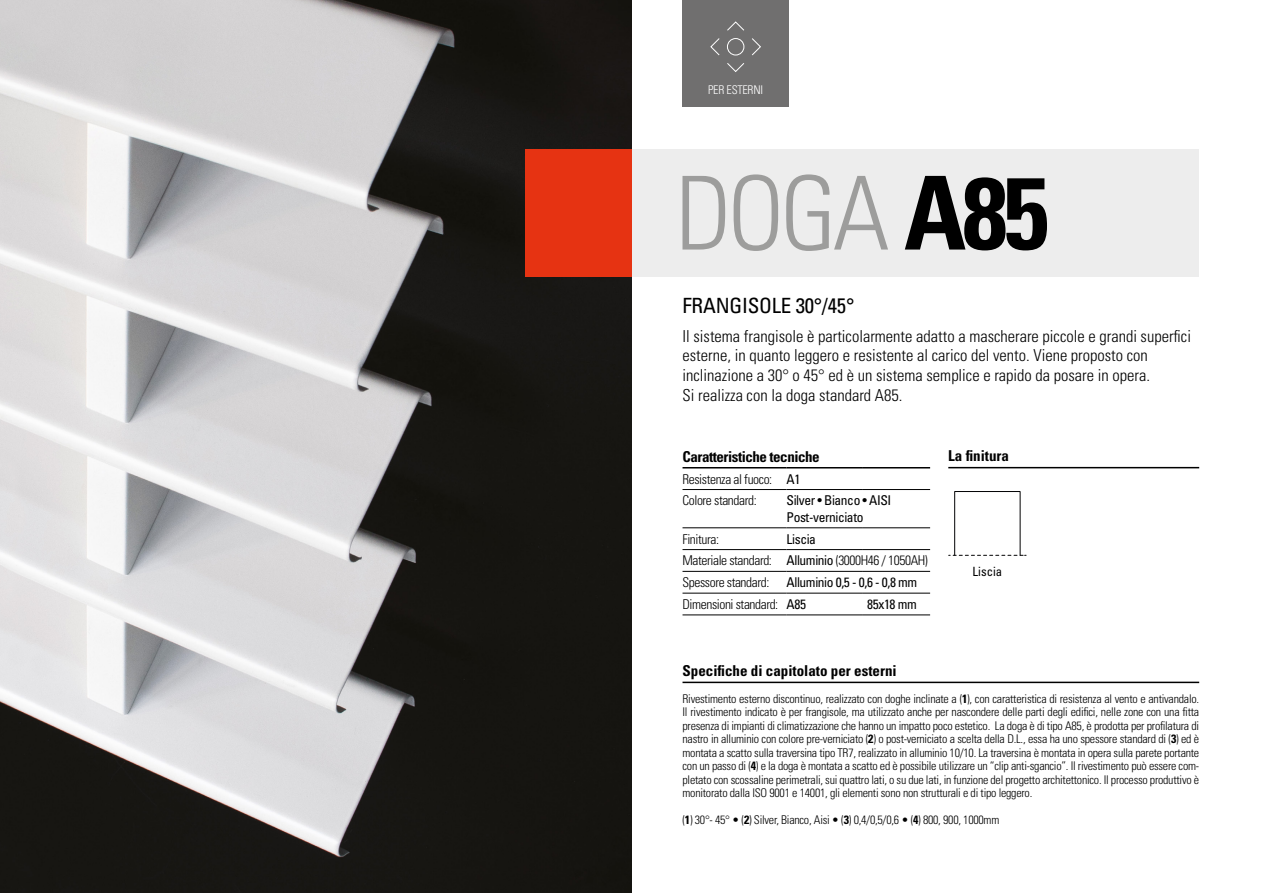
<style>
.page{position:relative;width:1263px;height:893px;background:#fff}
.page>*{position:absolute;margin:0;border:0;box-sizing:border-box;transform-origin:0 0}
.t1{font:300 condensed 102px "Univers LT Std";color:#9d9d9c}
.t2{font:condensed 21px "Univers LT Std";letter-spacing:-.01em;color:#000}
.t3{font:300 condensed 16.5px/19.8px "Univers LT Std";color:#000}
.t4{font:700 condensed 15px "Univers LT Std";color:#000}
.t5{font:700 condensed 15px "Univers LT Std";letter-spacing:-.03em;color:#000}
.t6{font:300 condensed 13.5px/21.8px "Univers LT Std";letter-spacing:-.03em;color:#000}
.t7{font:condensed 13.5px/16.5px "Univers LT Std";letter-spacing:-.03em;color:#000}
.t8{font:condensed 12.75px "Univers LT Std";color:#000}
.t9{font:300 condensed 12px/13.5px "Univers LT Std";letter-spacing:-.02em;color:#000;text-align:justify}
.t10{font:300 condensed 12px "Univers LT Std";letter-spacing:-.02em;color:#fff}
.s1{font-weight:700;color:#000}
.s2{font-weight:400}
.s3{font-weight:300}
.s4{font-weight:700}
</style>
<div class="page">
<img style="left:0;top:0;width:631px;height:893px">
<div style="left:631px;top:149px;width:568px;height:127px;background:#ededed"></div>
<div style="left:525px;top:149px;width:106px;height:127px;background:#e63312"></div>
<hr style="left:948px;top:467px;width:251px;height:1px;background:#000">
<div style="left:954px;top:491px;width:66px;height:65px;border:1px solid #020203"></div>
<svg style="left:949px;top:555px;width:77px;height:1px"></svg>
<hr style="left:682px;top:489px;width:105px;height:1px;background:#000">
<hr style="left:787px;top:489px;width:75px;height:1px;background:#000">
<hr style="left:862px;top:489px;width:68px;height:1px;background:#000">
<hr style="left:682px;top:528px;width:105px;height:1px;background:#000">
<hr style="left:787px;top:528px;width:75px;height:1px;background:#000">
<hr style="left:862px;top:528px;width:68px;height:1px;background:#000">
<hr style="left:682px;top:549px;width:105px;height:1px;background:#000">
<hr style="left:787px;top:549px;width:75px;height:1px;background:#000">
<hr style="left:862px;top:549px;width:68px;height:1px;background:#000">
<hr style="left:682px;top:571px;width:105px;height:1px;background:#000">
<hr style="left:787px;top:571px;width:75px;height:1px;background:#000">
<hr style="left:862px;top:571px;width:68px;height:1px;background:#000">
<hr style="left:682px;top:593px;width:105px;height:1px;background:#000">
<hr style="left:787px;top:593px;width:75px;height:1px;background:#000">
<hr style="left:862px;top:593px;width:68px;height:1px;background:#000">
<hr style="left:682px;top:467px;width:105px;height:1px;background:#000">
<hr style="left:787px;top:467px;width:75px;height:1px;background:#000">
<hr style="left:862px;top:467px;width:68px;height:1px;background:#000">
<hr style="left:682px;top:615px;width:105px;height:1px;background:#000">
<hr style="left:787px;top:615px;width:75px;height:1px;background:#000">
<hr style="left:862px;top:615px;width:68px;height:1px;background:#000">
<div style="left:682px;top:0;width:107px;height:106px;background:#706f6f"></div>
<svg style="left:710px;top:21px;width:51px;height:51px"></svg>
<hr style="left:682px;top:682px;width:517px;height:1px;background:#000">
<p class="t10" style="left:708px;top:82px;width:56px">PER ESTERNI</p>
<h1 class="t1" style="left:675px;top:152px;width:375px">DOGA <span class="s1">A85</span></h1>
<h2 class="t2" style="left:682px;top:292px;width:173px">FRANGISOLE 30°/45°</h2>
<p class="t3" style="left:682px;top:326px;width:510px">Il sistema frangisole è particolarmente adatto a mascherare piccole e grandi superfici esterne, in quanto leggero e resistente al carico del vento. Viene proposto con inclinazione a 30° o 45° ed è un sistema semplice e rapido da posare in opera.<br>Si realizza con la doga standard A85.</p>
<p class="t5" style="left:682px;top:447px;width:139px">Caratteristiche tecniche</p>
<p class="t6" style="left:682px;top:468px;width:119px">Resistenza al fuoco: <span class="s2">A1<br></span>Colore standard:</p>
<p class="t7" style="left:787px;top:492px;width:106px">Silver • Bianco • AISI<br>Post-verniciato</p>
<p class="t6" style="left:682px;top:528px;width:247px;text-indent:104px"><span class="s2">Liscia<br></span>Materiale standard: <span class="s2">Alluminio</span> (3000H46 / 1050AH)<br>Spessore standard:</p>
<p class="t6" style="left:682px;top:528px;width:38px">Finitura:</p>
<p class="t7" style="left:682px;top:571px;width:236px;line-height:21.8px;text-indent:104px">Alluminio 0,5 - 0,6 - 0,8 mm<br><span class="s3">Dimensioni standard:</span> A85</p>
<p class="t7" style="left:867px;top:596px;width:51px">85x18 mm</p>
<p class="t4" style="left:948px;top:447px;width:62px">La finitura</p>
<p class="t8" style="left:972px;top:563px;width:31px">Liscia</p>
<p class="t4" style="left:682px;top:662px;width:216px">Specifiche di capitolato per esterni</p>
<p class="t9" style="left:682px;top:691px;width:518px">Rivestimento esterno discontinuo, realizzato con doghe inclinate a (<span class="s4">1</span>), con caratteristica di resistenza al vento e antivandalo.<br>Il rivestimento indicato è per frangisole, ma utilizzato anche per nascondere delle parti degli edifici, nelle zone con una fitta presenza di impianti di climatizzazione che hanno un impatto poco estetico. La doga è di tipo A85, è prodotta per profilatura di nastro in alluminio con colore pre-verniciato (<span class="s4">2</span>) o post-verniciato a scelta della D.L., essa ha uno spessore standard di (<span class="s4">3</span>) ed è montata a scatto sulla traversina tipo TR7, realizzato in alluminio 10/10. La traversina è montata in opera sulla parete portante con un passo di (<span class="s4">4</span>) e la doga è montata a scatto ed è possibile utilizzare un “clip anti-sgancio”. Il rivestimento può essere com&shy;pletato con scossaline perimetrali, sui quattro lati, o su due lati, in funzione del progetto architettonico. Il processo produttivo è monitorato dalla ISO 9001 e 14001, gli elementi sono non strutturali e di tipo leggero.</p>
<p class="t9" style="left:682px;top:813px;width:318px">(<span class="s4">1</span>) 30°- 45° • (<span class="s4">2</span>) Silver, Bianco, Aisi • (<span class="s4">3</span>) 0,4/0,5/0,6 • (<span class="s4">4</span>) 800, 900, 1000mm</p>
</div>
